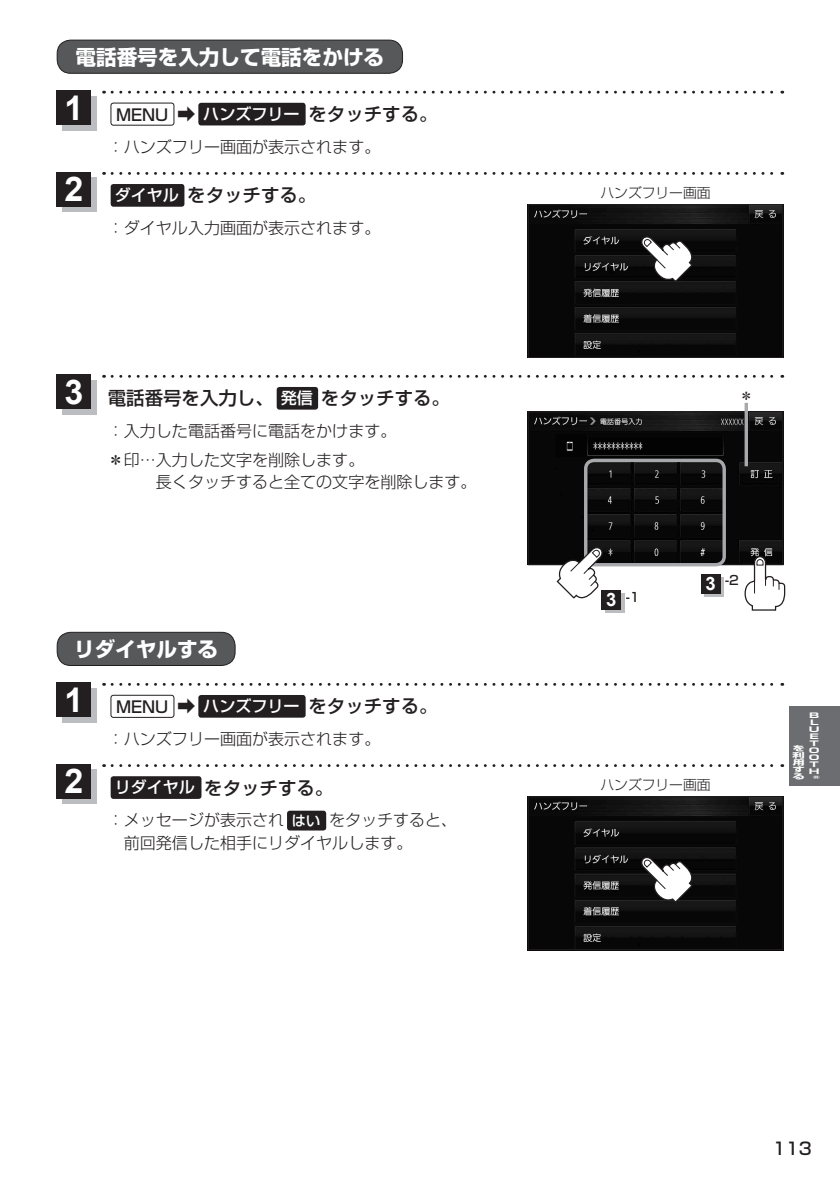
<style>
.page{position:relative;width:840px;height:1191px;background:#fff}
.page>*{position:absolute;margin:0;border:0;box-sizing:border-box;transform-origin:0 0}
.t1{font:700 34px "Arial";color:#fff}
.t2{font:700 20.6px "Shin Go Pro";color:#fff}
.t3{font:500 18.4px "Shin Go Pro";color:#231f20}
.t4{font:500 17px "Shin Go Pro";color:#231f20}
.t5{font:300 16px/22.6px "Shin Go Pro";color:#231f20}
.t6{font:300 13.8px "Shin Go Pro";color:#231f20}
.t7{font:500 12.8px "Shin Go Pro";color:#231f20}
.t8{font:700 7px/7px "Shin Go Pro";color:#fff;text-align:justify;scale:1.76 1}
.t9{font:700 4.6px "Shin Go Pro";color:#fff;scale:1.76 1}
.s1{font-size:16px}
.s2{font-size:16px;color:#fff}
.s3{font-weight:500;font-size:14.2px;color:#fff}
.s4{font-family:"Arial";font-weight:700;font-size:18.4px;color:#fff}
</style>
<div class="page">
<div style="left:788px;top:706px;width:51px;height:79px;background:#6c6d70"></div>
<img style="left:529px;top:206px;width:251px;height:150px">
<div style="left:527px;top:204px;width:255px;height:154px;border:1px solid #231f20"></div>
<svg style="left:639px;top:234px;width:55px;height:49px"></svg>
<div style="left:57px;top:40px;width:345px;height:33px;background:#57585a;border-radius:14px"></div>
<div style="left:57px;top:40px;width:346px;height:34px;border:1px solid #231f20;border-radius:14px"></div>
<div style="left:57px;top:632px;width:178px;height:33px;background:#57585a;border-radius:14px"></div>
<div style="left:57px;top:632px;width:178px;height:34px;border:1px solid #231f20;border-radius:14px"></div>
<div style="left:111px;top:103px;width:63px;height:22px;border:1px solid #231f20;border-radius:3px"></div>
<div style="left:198px;top:103px;width:107px;height:22px;background:#231f20;border-radius:3px"></div>
<svg style="left:112px;top:91px;width:670px;height:3px"></svg>
<div style="left:62px;top:96px;width:34px;height:34px;background:#bcbdc0"></div>
<div style="left:57px;top:91px;width:34px;height:34px;background:#231f20"></div>
<div style="left:111px;top:695px;width:63px;height:22px;border:1px solid #231f20;border-radius:3px"></div>
<div style="left:198px;top:695px;width:107px;height:22px;background:#231f20;border-radius:3px"></div>
<svg style="left:112px;top:683px;width:670px;height:3px"></svg>
<div style="left:62px;top:688px;width:34px;height:34px;background:#bcbdc0"></div>
<div style="left:57px;top:683px;width:34px;height:34px;background:#231f20"></div>
<div style="left:111px;top:184px;width:73px;height:23px;background:#231f20;border-radius:3px"></div>
<svg style="left:112px;top:172px;width:670px;height:3px"></svg>
<div style="left:62px;top:178px;width:34px;height:34px;background:#bcbdc0"></div>
<div style="left:57px;top:172px;width:34px;height:34px;background:#231f20"></div>
<div style="left:111px;top:776px;width:90px;height:23px;background:#231f20;border-radius:3px"></div>
<div style="left:287px;top:810px;width:39px;height:20px;background:#231f20;border-radius:3px"></div>
<svg style="left:112px;top:764px;width:670px;height:3px"></svg>
<div style="left:62px;top:769px;width:34px;height:35px;background:#bcbdc0"></div>
<div style="left:57px;top:764px;width:34px;height:34px;background:#231f20"></div>
<div style="left:276px;top:387px;width:42px;height:22px;background:#231f20;border-radius:3px"></div>
<svg style="left:112px;top:375px;width:670px;height:3px"></svg>
<div style="left:62px;top:380px;width:34px;height:34px;background:#bcbdc0"></div>
<div style="left:57px;top:375px;width:34px;height:34px;background:#231f20"></div>
<img style="left:529px;top:798px;width:251px;height:150px">
<div style="left:527px;top:796px;width:255px;height:154px;border:1px solid #231f20"></div>
<svg style="left:639px;top:855px;width:55px;height:49px"></svg>
<img style="left:529px;top:413px;width:251px;height:150px">
<div style="left:527px;top:411px;width:255px;height:154px;border:1px solid #231f20"></div>
<div style="left:583px;top:459px;width:142px;height:107px;border:3px solid #a8a9ad;border-radius:9px"></div>
<svg style="left:605px;top:593px;width:19px;height:20px"></svg>
<div style="left:601px;top:590px;width:19px;height:20px;background:#231f20"></div>
<svg style="left:555px;top:545px;width:49px;height:54px"></svg>
<svg style="left:703px;top:577px;width:20px;height:20px"></svg>
<div style="left:700px;top:574px;width:20px;height:19px;background:#231f20"></div>
<svg style="left:743px;top:555px;width:42px;height:56px"></svg>
<hr style="left:744px;top:403px;width:3px;height:63px;background:#a8a9ad">
<p class="t2" style="left:75px;top:40px;width:310px">電話番号を入力して電話をかける</p>
<h1 class="t1" style="left:64px;top:86px;width:20px">1</h1>
<h1 class="t1" style="left:64px;top:167px;width:20px">2</h1>
<p class="t3" style="left:116px;top:99px;width:323px"><span class="s1">MENU</span> ➡ <span class="s2">ハンズフリー</span>をタッチする。</p>
<p class="t5" style="left:108px;top:134px;width:274px">：ハンズフリー画面が表示されます。</p>
<p class="t3" style="left:115px;top:180px;width:203px"><span class="s2">ダイヤル</span>をタッチする。</p>
<p class="t5" style="left:108px;top:215px;width:274px">：ダイヤル入力画面が表示されます。</p>
<h1 class="t1" style="left:64px;top:370px;width:20px">3</h1>
<p class="t3" style="left:108px;top:383px;width:343px">電話番号を入力し、<span class="s2">発信</span>をタッチする。</p>
<p class="t5" style="left:108px;top:415px;width:290px;line-height:28.4px">：入力した電話番号に電話をかけます。＊印…入力した文字を削除します。</p>
<p class="t5" style="left:156px;top:469px;width:322px">長くタッチすると全ての文字を削除します。</p>
<p class="t2" style="left:74px;top:632px;width:145px">リダイヤルする</p>
<h1 class="t1" style="left:64px;top:678px;width:20px">1</h1>
<h1 class="t1" style="left:64px;top:759px;width:20px">2</h1>
<p class="t3" style="left:116px;top:691px;width:323px"><span class="s1">MENU</span> ➡ <span class="s2">ハンズフリー</span>をタッチする。</p>
<p class="t5" style="left:108px;top:726px;width:274px">：ハンズフリー画面が表示されます。</p>
<p class="t3" style="left:115px;top:772px;width:220px"><span class="s2">リダイヤル</span>をタッチする。</p>
<p class="t5" style="left:124px;top:807px;width:335px;text-indent:-16px">：メッセージが表示され<span class="s3">はい</span> をタッチすると、前回発信した相手にリダイヤルします。</p>
<p class="t6" style="left:600px;top:182px;width:111px">ハンズフリー画面</p>
<p class="t6" style="left:739px;top:384px;width:15px">＊</p>
<p class="t7" style="left:606px;top:586px;width:35px"><span class="s4">3</span> -1</p>
<p class="t7" style="left:705px;top:570px;width:35px"><span class="s4">3</span> -2</p>
<p class="t6" style="left:600px;top:774px;width:111px">ハンズフリー画面</p>
<p class="t8" style="left:808px;top:711px;width:7px">B L U E T O O T H</p>
<p class="t9" style="left:812px;top:774px;width:5px">®</p>
<p class="t8" style="left:792px;top:744px;width:8px">を利用する</p>
<p class="t4" style="left:772px;top:1134px;width:40px">113</p>
</div>
